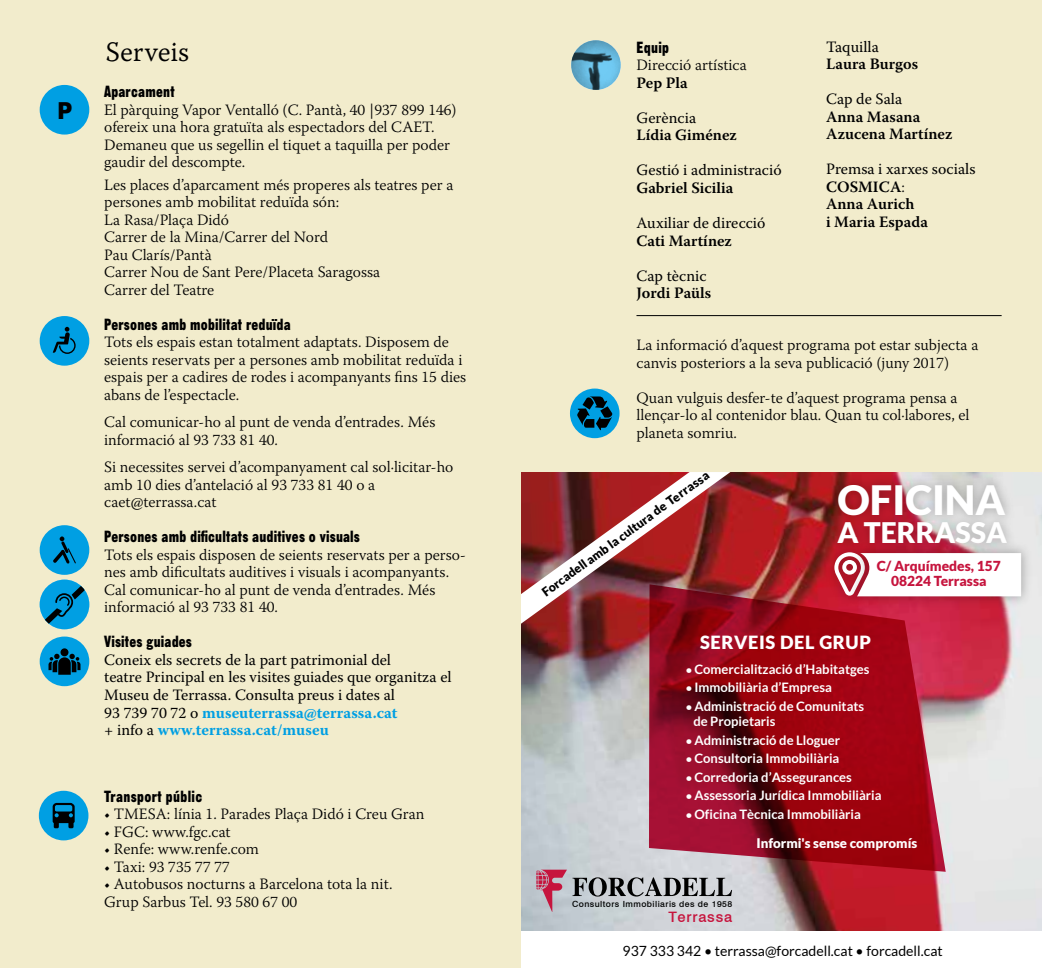
<style>
.page{position:relative;width:1042px;height:968px;background:#fff}
.page>*{position:absolute;margin:0;border:0;box-sizing:border-box;transform-origin:0 0}
.t1{font:900 40.43px "Lato";color:#fff}
.t2{font:900 28.35px "Lato";color:#fff}
.t3{font:28px "Warnock Pro Light Capt";color:#000}
.t4{font:700 22.22px "Futura";color:#000}
.t5{font:900 18.2px "Lato";letter-spacing:.035em;color:#fff}
.t6{font:300 15.75px/17.5px "Warnock Pro";color:#000}
.t7{font:15.75px/17.5px "Warnock Pro";color:#000}
.t8{font:600 15.75px/17.5px "Warnock Pro";color:#000}
.t9{font:15.75px "Gothic Thirteen";letter-spacing:.01em;color:#000}
.t10{font:500 14.35px "Swiss 721 BT";letter-spacing:.05em;color:#c6143d}
.t11{font:14px "Lato";color:#000}
.t12{font:900 13.83px/14.7px "Lato";color:#c6143d;text-align:center}
.t13{font:900 13.3px "Lato";color:#fff}
.t14{font:700 13.12px/14.9px "Lato";color:#fff}
.t15{font:900 12.25px "Lato";color:#000}
.t16{font:500 8.4px "Swiss 721 BT";letter-spacing:.05em;color:#010202}
.s1{font-weight:700;color:#009fe3}
.s2{font-weight:400}
.s3{font-weight:300}
.s4{font-size:11.2px}
</style>
<div class="page">
<div style="left:0;top:0;width:1042px;height:967px;background:#f2eccc"></div>
<div style="left:40px;top:316px;width:49px;height:49px;background:#009fe3;border-radius:50%"></div>
<svg style="left:53px;top:327px;width:23px;height:27px"></svg>
<div style="left:40px;top:85px;width:49px;height:49px;background:#009fe3;border-radius:50%"></div>
<div style="left:40px;top:525px;width:49px;height:49px;background:#009fe3;border-radius:50%"></div>
<svg style="left:53px;top:536px;width:23px;height:27px"></svg>
<div style="left:40px;top:579px;width:49px;height:50px;background:#009fe3;border-radius:50%"></div>
<svg style="left:42px;top:582px;width:46px;height:44px"></svg>
<div style="left:40px;top:636px;width:49px;height:50px;background:#009fe3;border-radius:50%"></div>
<div style="left:61px;top:648px;width:7px;height:8px;background:#000;border-radius:50%"></div>
<svg style="left:49px;top:653px;width:31px;height:21px"></svg>
<svg style="left:39px;top:790px;width:49px;height:50px"></svg>
<img style="left:521px;top:472px;width:521px;height:458px">
<div style="left:521px;top:930px;width:521px;height:37px;background:#fff"></div>
<svg style="left:536px;top:869px;width:196px;height:42px;background:#afa8af"></svg>
<img style="left:822px;top:472px;width:200px;height:66px">
<img style="left:819px;top:537px;width:61px;height:47px">
<img style="left:842px;top:538px;width:194px;height:73px">
<svg style="left:834px;top:552px;width:187px;height:44px;background:#f5e5e7"></svg>
<svg style="left:649px;top:584px;width:296px;height:287px;background:#9c1828"></svg>
<img style="left:521px;top:472px;width:209px;height:151px">
<div style="left:570px;top:388px;width:49px;height:50px;background:#009fe3;border-radius:50%"></div>
<svg style="left:577px;top:396px;width:35px;height:34px"></svg>
<svg style="left:571px;top:40px;width:50px;height:50px;background:#5596b2"></svg>
<hr style="left:636px;top:315px;width:365px;height:1px;background:#000">
<h3 class="t4" style="left:57px;top:94px;width:17px">P</h3>
<h3 class="t3" style="left:105px;top:35px;width:85px">Serveis</h3>
<p class="t9" style="left:104px;top:82px;width:72px">Aparcament</p>
<p class="t6" style="left:104px;top:101px;width:354px">El pàrquing Vapor Ventalló (C. Pantà, 40 |937 899 146) ofereix una hora gratuïta als espectadors del CAET.<br>Demaneu que us segellin el tiquet a taquilla per poder gaudir del descompte.</p>
<p class="t6" style="left:104px;top:176px;width:351px">Les places d’aparcament més properes als teatres per a persones amb mobilitat reduïda són:<br>La Rasa/Plaça Didó<br>Carrer de la Mina/Carrer del Nord<br>Pau Clarís/Pantà<br>Carrer Nou de Sant Pere/Placeta Saragossa<br>Carrer del Teatre</p>
<p class="t9" style="left:104px;top:314px;width:188px">Persones amb mobilitat reduïda</p>
<p class="t6" style="left:104px;top:333px;width:363px">Tots els espais estan totalment adaptats. Disposem de seients reservats per a persones amb mobilitat reduïda i espais per a cadires de rodes i acompanyants fins 15 dies abans de l’espectacle.</p>
<p class="t6" style="left:104px;top:413px;width:333px">Cal comunicar-ho al punt de venda d’entrades. Més informació al 93 733 81 40.</p>
<p class="t6" style="left:104px;top:458px;width:351px">Si necessites servei d’acompanyament cal sol·licitar-ho amb 10 dies d’antelació al 93 733 81 40 o a caet@terrassa.cat</p>
<p class="t9" style="left:104px;top:527px;width:257px">Persones amb dificultats auditives o visuals</p>
<p class="t6" style="left:104px;top:545px;width:363px">Tots els espais disposen de seients reservats per a perso&shy;nes amb dificultats auditives i visuals i acompanyants.<br>Cal comunicar-ho al punt de venda d’entrades. Més informació al 93 733 81 40.</p>
<p class="t9" style="left:104px;top:632px;width:89px">Visites guiades</p>
<p class="t7" style="left:104px;top:650px;width:349px">Coneix els secrets de la part patrimonial del<br>teatre Principal en les visites guiades que organitza el Museu de Terrassa. Consulta preus i dates al<br>93 739 70 72 o <span class="s1">museuterrassa@terrassa.cat<br></span>+ info a <span class="s1">www.terrassa.cat/museu</span></p>
<p class="t9" style="left:104px;top:786px;width:100px">Transport públic</p>
<p class="t6" style="left:104px;top:804px;width:322px">• TMESA: línia 1. Parades Plaça Didó i Creu Gran</p>
<p class="t6" style="left:104px;top:822px;width:128px">• FGC: www.fgc.cat</p>
<p class="t6" style="left:104px;top:839px;width:156px">• Renfe: www.renfe.com</p>
<p class="t6" style="left:104px;top:857px;width:127px">• Taxi: 93 735 77 77</p>
<p class="t6" style="left:104px;top:874px;width:290px">• Autobusos nocturns a Barcelona tota la nit.<br>Grup Sarbus Tel. 93 580 67 00</p>
<p class="t9" style="left:636px;top:37px;width:34px">Equip</p>
<p class="t6" style="left:636px;top:56px;width:112px">Direcció artística</p>
<p class="t8" style="left:636px;top:74px;width:53px">Pep Pla</p>
<p class="t7" style="left:636px;top:109px;width:61px">Gerència</p>
<p class="t8" style="left:636px;top:126px;width:102px">Lídia Giménez</p>
<p class="t7" style="left:636px;top:161px;width:147px">Gestió i administració</p>
<p class="t8" style="left:636px;top:179px;width:98px">Gabriel Sicilia</p>
<p class="t7" style="left:636px;top:214px;width:130px">Auxiliar de direcció</p>
<p class="t8" style="left:636px;top:231px;width:97px">Cati Martínez</p>
<p class="t7" style="left:636px;top:266px;width:72px">Cap tècnic</p>
<p class="t8" style="left:636px;top:284px;width:76px">Jordi Paüls</p>
<p class="t7" style="left:826px;top:37px;width:54px">Taquilla</p>
<p class="t8" style="left:826px;top:55px;width:94px">Laura Burgos</p>
<p class="t7" style="left:826px;top:90px;width:78px">Cap de Sala</p>
<p class="t8" style="left:826px;top:107px;width:128px">Anna Masana<br>Azucena Martínez</p>
<p class="t8" style="left:826px;top:160px;width:151px"><span class="s2">Premsa i xarxes socials<br></span>COSMICA<span class="s3">:<br></span>Anna Aurich<br>i Maria Espada</p>
<p class="t6" style="left:636px;top:336px;width:343px">La informació d’aquest programa pot estar subjecta a canvis posteriors a la seva publicació (juny 2017)</p>
<p class="t6" style="left:636px;top:388px;width:334px">Quan vulguis desfer-te d’aquest programa pensa a llençar-lo al contenidor blau. Quan tu col·labores, el planeta somriu.</p>
<p class="t15" style="left:539px;top:587px;width:205px;rotate:-36deg">Forcadell amb la cultura de Terrassa</p>
<h1 class="t1" style="left:837px;top:476px;width:169px">OFICINA</h1>
<h2 class="t2" style="left:837px;top:516px;width:171px">A TERRASSA</h2>
<p class="t12" style="left:877px;top:558px;width:125px">C/ Arquímedes, 157<br>08224 Terrassa</p>
<p class="t5" style="left:700px;top:631px;width:173px">SERVEIS DEL GRUP</p>
<p class="t14" style="left:686px;top:661px;width:185px"><span class="s4">•</span> Comercialització d’Habitatges</p>
<p class="t14" style="left:686px;top:679px;width:148px"><span class="s4">•</span> Immobiliària d’Empresa</p>
<p class="t14" style="left:693px;top:698px;width:172px;text-indent:-8px"><span class="s4">•</span> Administració de Comunitats de Propietaris</p>
<p class="t14" style="left:686px;top:732px;width:156px"><span class="s4">•</span> Administració de Lloguer</p>
<p class="t14" style="left:686px;top:750px;width:155px"><span class="s4">•</span> Consultoria Immobiliària</p>
<p class="t14" style="left:686px;top:769px;width:168px"><span class="s4">•</span> Corredoria d’Assegurances</p>
<p class="t14" style="left:686px;top:787px;width:197px"><span class="s4">•</span> Assessoria Jurídica Immobiliària</p>
<p class="t14" style="left:686px;top:806px;width:177px"><span class="s4">•</span> Oficina Tècnica Immobiliària</p>
<p class="t16" style="left:572px;top:898px;width:162px">Consultors Immobiliaris des de 1958</p>
<p class="t10" style="left:668px;top:907px;width:65px">Terrassa</p>
<p class="t13" style="left:756px;top:835px;width:162px">Informi's sense compromís</p>
<p class="t11" style="left:622px;top:942px;width:322px">937 333 342 • terrassa@forcadell.cat • forcadell.cat</p>
</div>
